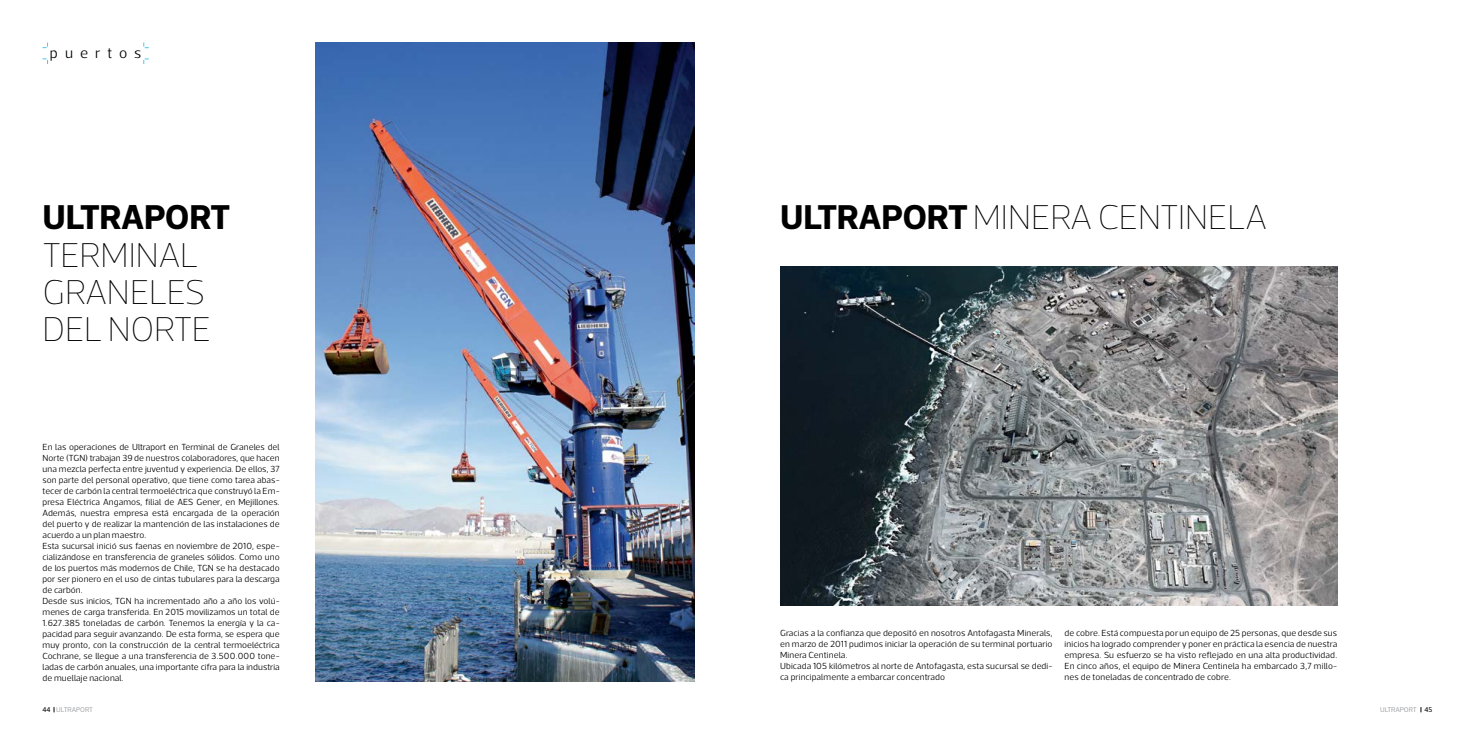
<style>
.page{position:relative;width:1475px;height:738px;background:#fff}
.page>*{position:absolute;margin:0;border:0;box-sizing:border-box;transform-origin:0 0}
.t1{font:100 35px/37px "Acto";letter-spacing:-.005em;color:#000}
.t2{font:700 35px "Acto";color:#000}
.t3{font:300 15px "Acto";letter-spacing:.47em;color:#000}
.t4{font:300 9px/11px "Acto";letter-spacing:.01em;color:#000}
.t5{font:300 7px "Acto";letter-spacing:-.01em;color:#939598}
.s1{font-weight:400;color:#000}
</style>
<div class="page">
<img style="left:315px;top:43px;width:379px;height:637px">
<img style="left:780px;top:266px;width:556px;height:339px">
<svg style="left:143px;top:58px;width:6px;height:6px"></svg>
<svg style="left:43px;top:58px;width:5px;height:6px"></svg>
<svg style="left:143px;top:43px;width:6px;height:5px"></svg>
<h2 class="t3" style="left:50px;top:45px;width:93px">puertos</h2>
<h1 class="t2" style="left:43px;top:196px;width:45px">ULTRAPORT</h1>
<h1 class="t1" style="left:43px;top:236px;width:43px">TERMINAL<br>GRANELES<br>DEL</h1>
<h1 class="t1" style="left:108px;top:310px;width:65px">NORTE</h1>
<p class="t4" style="left:43px;top:441px;width:239px">En las operaciones de Ultraport en Terminal de Graneles del Norte (TGN) trabajan 39 de nuestros colaboradores, que hacen una mezcla perfecta entre juventud y experiencia. De ellos, 37 son parte del personal operativo, que tiene como tarea abas&shy;tecer de carbón la central termoeléctrica que construyó la Em&shy;presa Eléctrica Angamos, filial de AES Gener, en Mejillones.<br>Además, nuestra empresa está encargada de la operación del puerto y de realizar la mantención de las instalaciones de acuerdo a un plan maestro.<br>Esta sucursal inició sus faenas en noviembre de 2010, espe&shy;cializándose en transferencia de graneles sólidos. Como uno de los puertos más modernos de Chile, TGN se ha destacado por ser pionero en el uso de cintas tubulares para la descarga de carbón.<br>Desde sus inicios, TGN ha incrementado año a año los volú&shy;menes de carga transferida. En 2015 movilizamos un total de 1.627.385 toneladas de carbón. Tenemos la energía y la ca&shy;pacidad para seguir avanzando. De esta forma, se espera que muy pronto, con la construcción de la central termoeléctrica Cochrane, se llegue a una transferencia de 3.500.000 tone&shy;ladas de carbón anuales, una importante cifra para la industria de muellaje nacional.</p>
<h1 class="t2" style="left:780px;top:196px;width:45px">ULTRAPORT</h1>
<h1 class="t1" style="left:972px;top:199px;width:47px">MINERA</h1>
<h1 class="t1" style="left:1097px;top:199px;width:41px">CENTINELA</h1>
<p class="t4" style="left:780px;top:627px;width:274px">Gracias a la confianza que depositó en nosotros Antofagasta Minerals, en marzo de 2011 pudimos iniciar la operación de su terminal portuario Minera Centinela.<br>Ubicada 105 kilómetros al norte de Antofagasta, esta sucursal se dedi&shy;ca principalmente a embarcar concentrado</p>
<p class="t4" style="left:1064px;top:627px;width:274px;text-align:justify">de cobre. Está compuesta por un equipo de 25 personas, que desde sus inicios ha logrado comprender y poner en práctica la esencia de nuestra empresa. Su esfuerzo se ha visto reflejado en una alta productividad.<br>En cinco años, el equipo de Minera Centinela ha embarcado 3,7 millo&shy;nes de toneladas de concentrado de cobre.</p>
<p class="t5" style="left:43px;top:705px;width:52px"><span class="s1">44</span> ULTRAPORT</p>
<p class="t5" style="left:1379px;top:705px;width:54px">ULTRAPORT <span class="s1">45</span></p>
</div>
